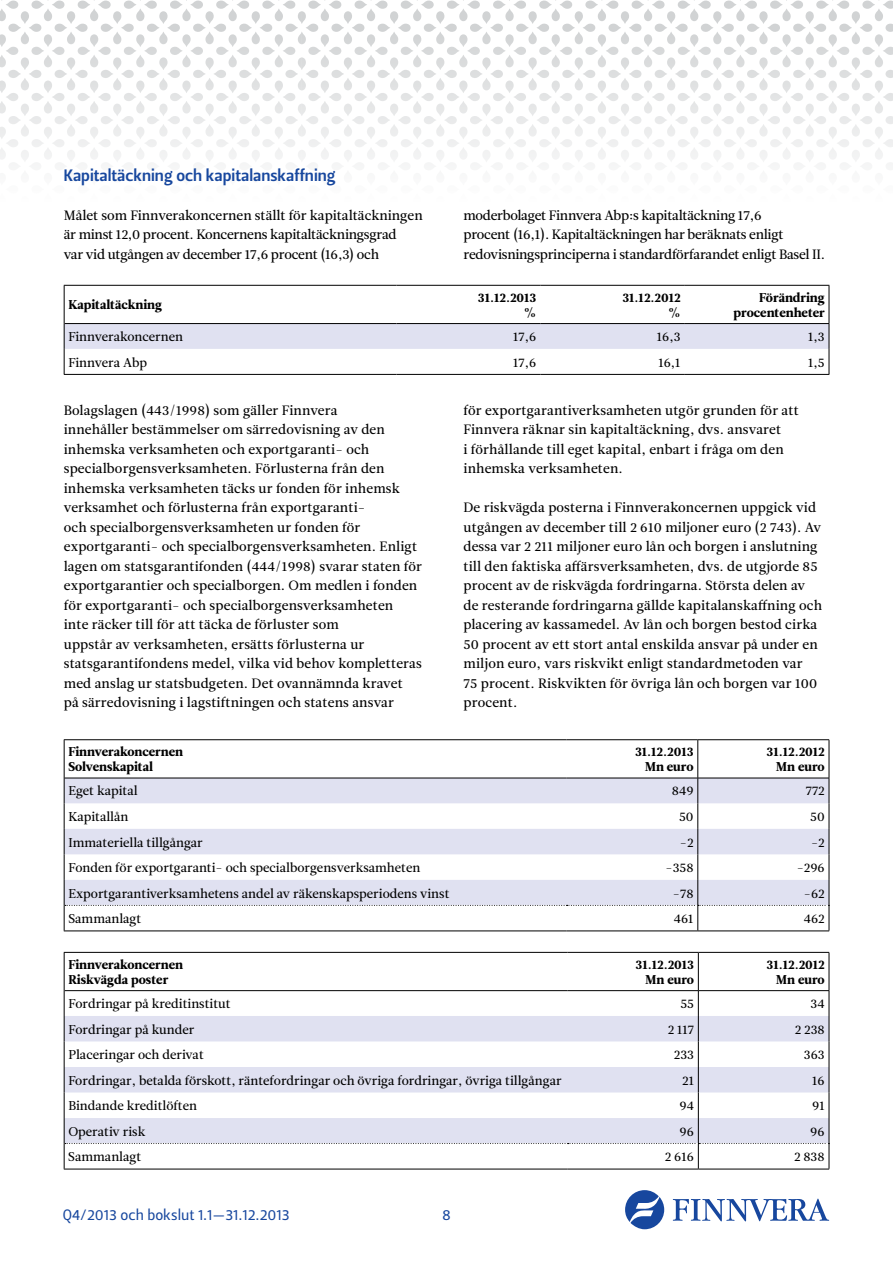
<style>
.page{position:relative;width:893px;height:1263px;background:#fff}
.page>*{position:absolute;margin:0;border:0;box-sizing:border-box;transform-origin:0 0}
.t1{font:16.5px "Leitura Sans Grot 3";color:#17479e}
.t2{font:15px "Leitura Sans Grot 2";color:#17479e}
.t3{font:13.5px/19.5px "Leitura News Roman 2";letter-spacing:.01em;color:#000}
.t4{font:13.5px/19.5px "Leitura News Roman 2";letter-spacing:-.02em;color:#000}
.t5{font:12.75px "Leitura News Roman 2";color:#000}
.t6{font:12.75px/15px "Leitura News Roman 4";color:#000;text-align:right}
</style>
<div class="page">
<svg style="left:0;top:0;width:302px;height:164px"></svg>
<svg style="left:302px;top:0;width:323px;height:164px"></svg>
<svg style="left:625px;top:0;width:268px;height:164px"></svg>
<svg style="left:625px;top:1190px;width:39px;height:39px"></svg>
<svg style="left:673px;top:1198px;width:156px;height:23px"></svg>
<hr style="left:65px;top:990px;width:503px;height:1px;background:#000">
<hr style="left:568px;top:990px;width:130px;height:1px;background:#000">
<hr style="left:698px;top:953px;width:1px;height:37px;background:#000">
<hr style="left:829px;top:953px;width:1px;height:37px;background:#000">
<hr style="left:698px;top:990px;width:131px;height:1px;background:#000">
<hr style="left:64px;top:952px;width:504px;height:1px;background:#000">
<hr style="left:64px;top:953px;width:1px;height:38px;background:#000">
<hr style="left:568px;top:952px;width:130px;height:1px;background:#000">
<hr style="left:698px;top:952px;width:131px;height:1px;background:#000">
<hr style="left:64px;top:1169px;width:504px;height:1px;background:#000">
<hr style="left:568px;top:1169px;width:130px;height:1px;background:#000">
<hr style="left:698px;top:1169px;width:131px;height:1px;background:#000">
<svg style="left:64px;top:991px;width:766px;height:178px"></svg>
<hr style="left:698px;top:740px;width:1px;height:38px;background:#000">
<hr style="left:829px;top:740px;width:1px;height:38px;background:#000">
<hr style="left:64px;top:739px;width:503px;height:1px;background:#000">
<hr style="left:64px;top:740px;width:1px;height:38px;background:#000">
<hr style="left:567px;top:739px;width:131px;height:1px;background:#000">
<hr style="left:698px;top:739px;width:131px;height:1px;background:#000">
<hr style="left:64px;top:930px;width:503px;height:1px;background:#000">
<hr style="left:567px;top:930px;width:131px;height:1px;background:#000">
<hr style="left:698px;top:930px;width:131px;height:1px;background:#000">
<svg style="left:64px;top:778px;width:766px;height:152px"></svg>
<hr style="left:65px;top:323px;width:331px;height:1px;background:#000">
<hr style="left:396px;top:323px;width:145px;height:1px;background:#000">
<hr style="left:541px;top:323px;width:144px;height:1px;background:#000">
<hr style="left:685px;top:323px;width:144px;height:1px;background:#000">
<hr style="left:64px;top:285px;width:332px;height:1px;background:#000">
<hr style="left:64px;top:286px;width:1px;height:38px;background:#000">
<hr style="left:396px;top:285px;width:145px;height:1px;background:#000">
<hr style="left:541px;top:285px;width:144px;height:1px;background:#000">
<hr style="left:685px;top:285px;width:144px;height:1px;background:#000">
<hr style="left:829px;top:286px;width:1px;height:37px;background:#000">
<svg style="left:64px;top:324px;width:766px;height:50px"></svg>
<hr style="left:64px;top:374px;width:332px;height:1px;background:#000">
<hr style="left:396px;top:374px;width:145px;height:1px;background:#000">
<hr style="left:541px;top:374px;width:144px;height:1px;background:#000">
<hr style="left:685px;top:374px;width:144px;height:1px;background:#000">
<p class="t1" style="left:64px;top:164px;width:273px">Kapitaltäckning och kapitalanskaffning</p>
<p class="t4" style="left:64px;top:206px;width:360px">Målet som Finnverakoncernen ställt för kapitaltäckningen är minst 12,0 procent. Koncernens kapitaltäckningsgrad<br>var vid utgången av december 17,6 procent (16,3) och</p>
<p class="t4" style="left:463px;top:206px;width:363px">moderbolaget Finnvera Abp:s kapitaltäckning 17,6<br>procent (16,1). Kapitaltäckningen har beräknats enligt redovisningsprinciperna i standardförfarandet enligt Basel II.</p>
<p class="t6" style="left:68px;top:298px;width:95px">Kapitaltäckning</p>
<p class="t6" style="left:478px;top:290px;width:60px">31.12.2013 %</p>
<p class="t6" style="left:622px;top:290px;width:60px">31.12.2012 %</p>
<p class="t6" style="left:734px;top:290px;width:93px">Förändring procentenheter</p>
<p class="t5" style="left:68px;top:329px;width:116px">Finnverakoncernen</p>
<p class="t5" style="left:513px;top:329px;width:25px">17,6</p>
<p class="t5" style="left:657px;top:329px;width:25px">16,3</p>
<p class="t5" style="left:808px;top:329px;width:18px">1,3</p>
<p class="t5" style="left:68px;top:355px;width:80px">Finnvera Abp</p>
<p class="t5" style="left:513px;top:355px;width:25px">17,6</p>
<p class="t5" style="left:658px;top:355px;width:24px">16,1</p>
<p class="t5" style="left:808px;top:355px;width:18px">1,5</p>
<p class="t3" style="left:64px;top:401px;width:360px">Bolagslagen (443/1998) som gäller Finnvera<br>innehåller bestämmelser om särredovisning av den inhemska verksamheten och exportgaranti- och specialborgensverksamheten. Förlusterna från den inhemska verksamheten täcks ur fonden för inhemsk verksamhet och förlusterna från exportgaranti-<br>och specialborgensverksamheten ur fonden för exportgaranti- och specialborgensverksamheten. Enligt lagen om statsgarantifonden (444/1998) svarar staten för exportgarantier och specialborgen. Om medlen i fonden för exportgaranti- och specialborgensverksamheten<br>inte räcker till för att täcka de förluster som<br>uppstår av verksamheten, ersätts förlusterna ur statsgarantifondens medel, vilka vid behov kompletteras med anslag ur statsbudgeten. Det ovannämnda kravet<br>på särredovisning i lagstiftningen och statens ansvar</p>
<p class="t3" style="left:463px;top:400px;width:337px">för exportgarantiverksamheten utgör grunden för att Finnvera räknar sin kapitaltäckning, dvs. ansvaret<br>i förhållande till eget kapital, enbart i fråga om den inhemska verksamheten.</p>
<p class="t3" style="left:463px;top:498px;width:360px">De riskvägda posterna i Finnverakoncernen uppgick vid utgången av december till 2 610 miljoner euro (2 743). Av dessa var 2 211 miljoner euro lån och borgen i anslutning till den faktiska affärsverksamheten, dvs. de utgjorde 85 procent av de riskvägda fordringarna. Största delen av de resterande fordringarna gällde kapitalanskaffning och placering av kassamedel. Av lån och borgen bestod cirka 50 procent av ett stort antal enskilda ansvar på under en miljon euro, vars riskvikt enligt standardmetoden var<br>75 procent. Riskvikten för övriga lån och borgen var 100 procent.</p>
<p class="t6" style="left:68px;top:744px;width:116px;text-align:left">Finnverakoncernen<br>Solvenskapital</p>
<p class="t6" style="left:635px;top:744px;width:60px">31.12.2013<br>Mn euro</p>
<p class="t6" style="left:766px;top:744px;width:60px">31.12.2012<br>Mn euro</p>
<p class="t5" style="left:68px;top:784px;width:71px">Eget kapital</p>
<p class="t5" style="left:672px;top:784px;width:23px">849</p>
<p class="t5" style="left:806px;top:784px;width:20px">772</p>
<p class="t5" style="left:68px;top:809px;width:61px">Kapitallån</p>
<p class="t5" style="left:679px;top:809px;width:16px">50</p>
<p class="t5" style="left:810px;top:809px;width:16px">50</p>
<p class="t5" style="left:68px;top:835px;width:136px">Immateriella tillgångar</p>
<p class="t5" style="left:680px;top:835px;width:15px">-2</p>
<p class="t5" style="left:811px;top:835px;width:15px">-2</p>
<p class="t5" style="left:68px;top:860px;width:353px">Fonden för exportgaranti- och specialborgensverksamheten</p>
<p class="t5" style="left:666px;top:860px;width:29px">-358</p>
<p class="t5" style="left:797px;top:860px;width:30px">-296</p>
<p class="t5" style="left:68px;top:886px;width:383px">Exportgarantiverksamhetens andel av räkenskapsperiodens vinst</p>
<p class="t5" style="left:673px;top:886px;width:22px">-78</p>
<p class="t5" style="left:804px;top:886px;width:22px">-62</p>
<p class="t5" style="left:68px;top:911px;width:74px">Sammanlagt</p>
<p class="t5" style="left:674px;top:911px;width:21px">461</p>
<p class="t5" style="left:804px;top:911px;width:22px">462</p>
<p class="t6" style="left:68px;top:957px;width:116px;text-align:left">Finnverakoncernen<br>Riskvägda poster</p>
<p class="t6" style="left:636px;top:957px;width:60px">31.12.2013<br>Mn euro</p>
<p class="t6" style="left:766px;top:957px;width:60px">31.12.2012<br>Mn euro</p>
<p class="t5" style="left:68px;top:996px;width:164px">Fordringar på kreditinstitut</p>
<p class="t5" style="left:680px;top:996px;width:15px">55</p>
<p class="t5" style="left:811px;top:996px;width:16px">34</p>
<p class="t5" style="left:68px;top:1022px;width:128px">Fordringar på kunder</p>
<p class="t5" style="left:668px;top:1022px;width:28px">2 117</p>
<p class="t5" style="left:795px;top:1022px;width:31px">2 238</p>
<p class="t5" style="left:68px;top:1047px;width:137px">Placeringar och derivat</p>
<p class="t5" style="left:674px;top:1047px;width:22px">233</p>
<p class="t5" style="left:804px;top:1047px;width:22px">363</p>
<p class="t5" style="left:68px;top:1073px;width:495px">Fordringar, betalda förskott, räntefordringar och övriga fordringar, övriga tillgångar</p>
<p class="t5" style="left:682px;top:1073px;width:13px">21</p>
<p class="t5" style="left:812px;top:1073px;width:14px">16</p>
<p class="t5" style="left:68px;top:1098px;width:130px">Bindande kreditlöften</p>
<p class="t5" style="left:680px;top:1098px;width:16px">94</p>
<p class="t5" style="left:812px;top:1098px;width:14px">91</p>
<p class="t5" style="left:68px;top:1124px;width:79px">Operativ risk</p>
<p class="t5" style="left:680px;top:1124px;width:16px">96</p>
<p class="t5" style="left:810px;top:1124px;width:16px">96</p>
<p class="t5" style="left:68px;top:1149px;width:74px">Sammanlagt</p>
<p class="t5" style="left:665px;top:1149px;width:31px">2 616</p>
<p class="t5" style="left:794px;top:1149px;width:32px">2 838</p>
<p class="t2" style="left:63px;top:1205px;width:229px">Q4/2013 och bokslut 1.1—31.12.2013</p>
<p class="t2" style="left:442px;top:1205px;width:10px">8</p>
</div>
